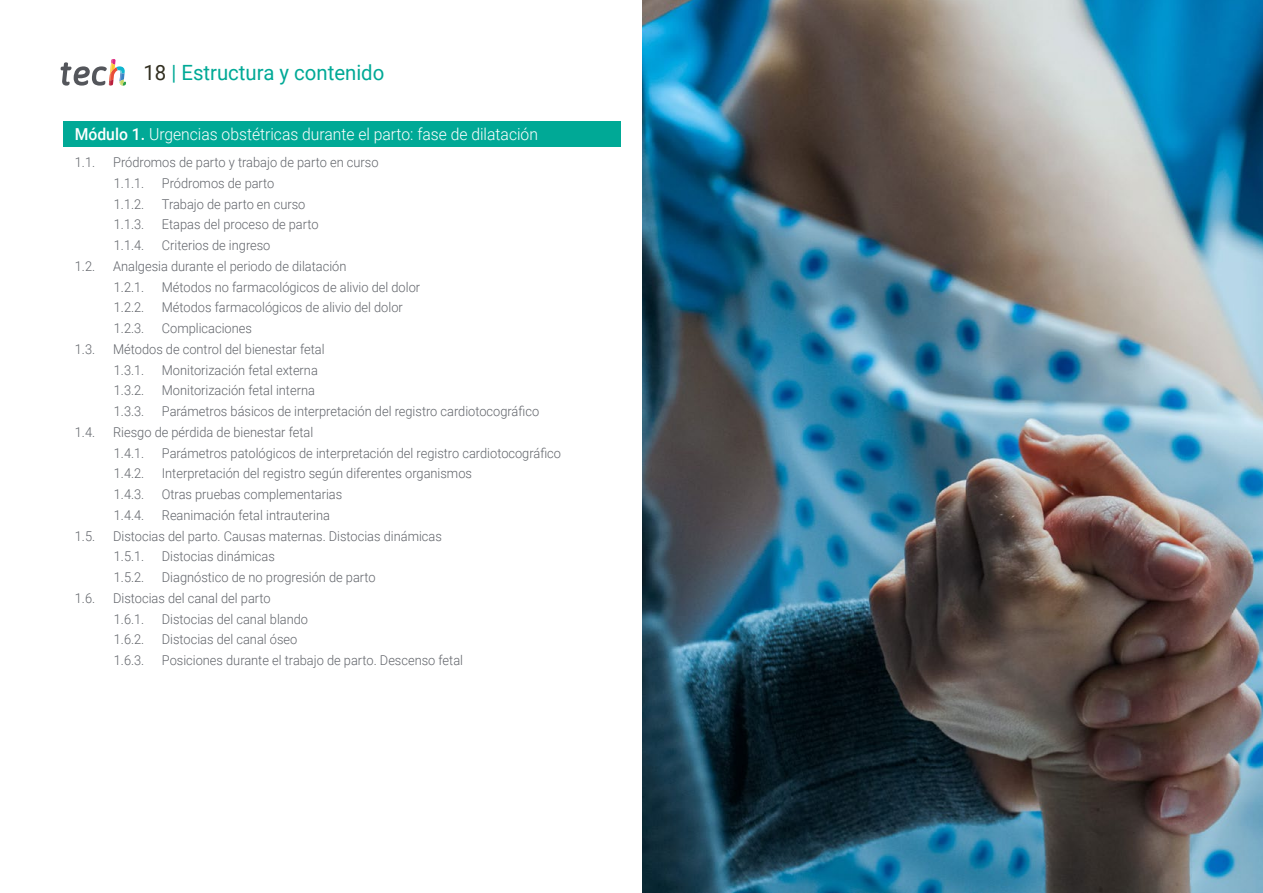
<style>
.page{position:relative;width:1263px;height:893px;background:#fff}
.page>*{position:absolute;margin:0;border:0;box-sizing:border-box;transform-origin:0 0}
.t1{font:21px "Roboto";color:#00a996}
.t2{font:300 16.5px "Roboto";color:#fff;scale:.95 1}
.t3{font:300 13.5px/20.7px "Roboto";color:#61646a;scale:.95 1}
.s1{color:#312e20}
.s2{font-weight:500}
</style>
<div class="page">
<div style="left:64px;top:121px;width:557px;height:25px;background:#00a996"></div>
<img style="left:642px;top:0;width:621px;height:893px">
<svg style="left:61px;top:59px;width:65px;height:27px"></svg>
<h1 class="t1" style="left:144px;top:57px;width:242px"><span class="s1">18</span> | Estructura y contenido</h1>
<p class="t2" style="left:75px;top:123px;width:489px"><span class="s2">Módulo 1.</span> Urgencias obstétricas durante el parto: fase de dilatación</p>
<p class="t3" style="left:75px;top:151px;width:23px">1.1.</p>
<p class="t3" style="left:113px;top:151px;width:281px">Pródromos de parto y trabajo de parto en curso<br>1.1.1.</p>
<p class="t3" style="left:162px;top:172px;width:120px">Pródromos de parto</p>
<p class="t3" style="left:114px;top:193px;width:34px">1.1.2.</p>
<p class="t3" style="left:162px;top:193px;width:153px">Trabajo de parto en curso</p>
<p class="t3" style="left:114px;top:214px;width:34px">1.1.3.</p>
<p class="t3" style="left:162px;top:214px;width:167px">Etapas del proceso de parto</p>
<p class="t3" style="left:114px;top:234px;width:34px">1.1.4.</p>
<p class="t3" style="left:162px;top:234px;width:116px">Criterios de ingreso</p>
<p class="t3" style="left:75px;top:255px;width:23px">1.2.</p>
<p class="t3" style="left:113px;top:255px;width:247px">Analgesia durante el periodo de dilatación<br>1.2.1.</p>
<p class="t3" style="left:162px;top:276px;width:273px">Métodos no farmacológicos de alivio del dolor</p>
<p class="t3" style="left:114px;top:297px;width:34px">1.2.2.</p>
<p class="t3" style="left:162px;top:297px;width:255px">Métodos farmacológicos de alivio del dolor</p>
<p class="t3" style="left:114px;top:317px;width:34px">1.2.3.</p>
<p class="t3" style="left:162px;top:317px;width:96px">Complicaciones</p>
<p class="t3" style="left:75px;top:338px;width:23px">1.3.</p>
<p class="t3" style="left:113px;top:338px;width:224px">Métodos de control del bienestar fetal<br>1.3.1.</p>
<p class="t3" style="left:162px;top:359px;width:166px">Monitorización fetal externa</p>
<p class="t3" style="left:114px;top:380px;width:34px">1.3.2.</p>
<p class="t3" style="left:162px;top:380px;width:163px">Monitorización fetal interna</p>
<p class="t3" style="left:114px;top:400px;width:34px">1.3.3.</p>
<p class="t3" style="left:162px;top:400px;width:399px">Parámetros básicos de interpretación del registro cardiotocográfico</p>
<p class="t3" style="left:75px;top:421px;width:23px">1.4.</p>
<p class="t3" style="left:113px;top:421px;width:212px">Riesgo de pérdida de bienestar fetal<br>1.4.1.</p>
<p class="t3" style="left:162px;top:442px;width:422px">Parámetros patológicos de interpretación del registro cardiotocográfico</p>
<p class="t3" style="left:114px;top:463px;width:34px">1.4.2.</p>
<p class="t3" style="left:162px;top:463px;width:328px">Interpretación del registro según diferentes organismos</p>
<p class="t3" style="left:114px;top:483px;width:34px">1.4.3.</p>
<p class="t3" style="left:162px;top:483px;width:191px">Otras pruebas complementarias</p>
<p class="t3" style="left:114px;top:504px;width:34px">1.4.4.</p>
<p class="t3" style="left:162px;top:504px;width:179px">Reanimación fetal intrauterina</p>
<p class="t3" style="left:75px;top:525px;width:23px">1.5.</p>
<p class="t3" style="left:113px;top:525px;width:348px">Distocias del parto. Causas maternas. Distocias dinámicas<br>1.5.1.</p>
<p class="t3" style="left:162px;top:546px;width:120px">Distocias dinámicas</p>
<p class="t3" style="left:114px;top:566px;width:34px">1.5.2.</p>
<p class="t3" style="left:162px;top:566px;width:227px">Diagnóstico de no progresión de parto</p>
<p class="t3" style="left:75px;top:587px;width:23px">1.6.</p>
<p class="t3" style="left:113px;top:587px;width:167px">Distocias del canal del parto<br>1.6.1.</p>
<p class="t3" style="left:162px;top:608px;width:155px">Distocias del canal blando</p>
<p class="t3" style="left:114px;top:629px;width:34px">1.6.2.</p>
<p class="t3" style="left:162px;top:629px;width:144px">Distocias del canal óseo</p>
<p class="t3" style="left:114px;top:649px;width:34px">1.6.3.</p>
<p class="t3" style="left:162px;top:649px;width:319px">Posiciones durante el trabajo de parto. Descenso fetal</p>
</div>
